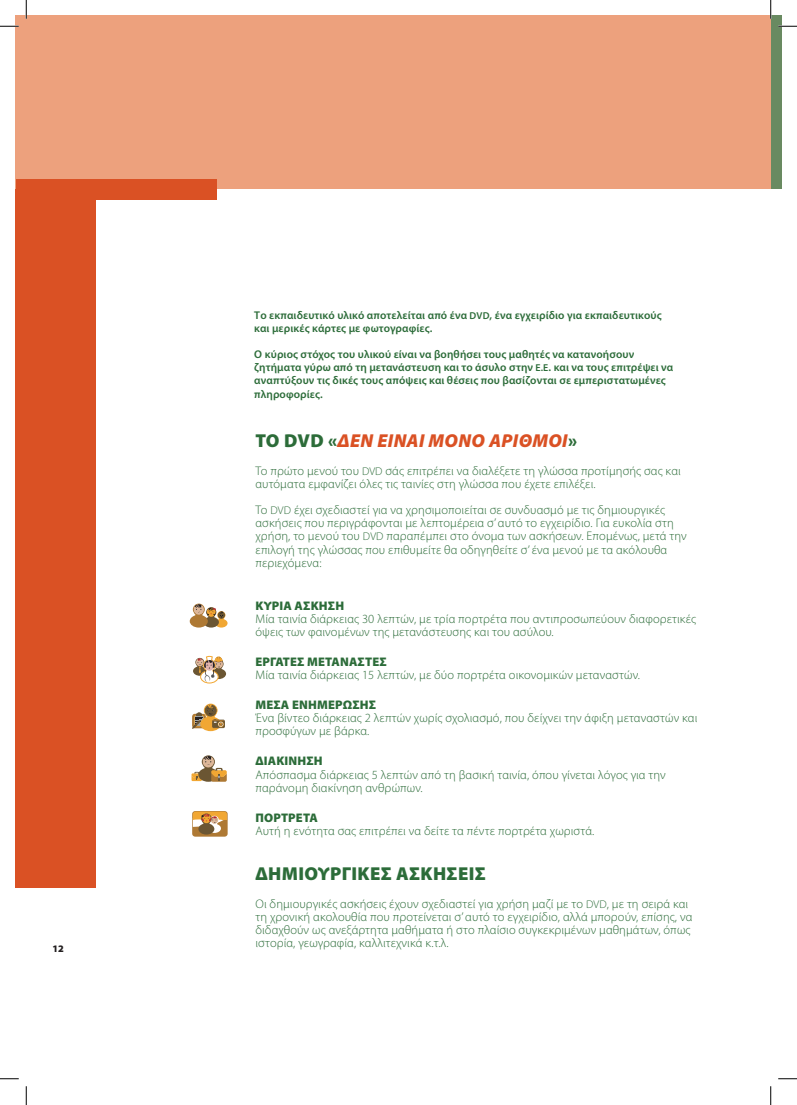
<style>
.page{position:relative;width:797px;height:1105px;background:#fff}
.page>*{position:absolute;margin:0;border:0;box-sizing:border-box;transform-origin:0 0}
.t1{font:italic 900 18.75px "Myriad Pro";letter-spacing:.02em;color:#da5124}
.t2{font:900 18.75px "Myriad Pro";letter-spacing:.02em;color:#2c6c39}
.t3{font:300 12.5px/13.1px "Myriad Pro";letter-spacing:.01em;color:#2c6c39}
.t4{font:900 12.5px "Myriad Pro";letter-spacing:.01em;color:#2c6c39}
.t5{font:600 11.25px/13.1px "Myriad Pro";letter-spacing:.01em;color:#2c6c39}
.t6{font:900 10px "Myriad Pro";color:#231f20}
.s1{font-size:10px}
.s2{font-style:normal;color:#2c6c39}
.s3{font-size:11.25px}
</style>
<div class="page">
<div style="left:16px;top:16px;width:80px;height:871px;background:#da5124"></div>
<div style="left:16px;top:16px;width:754px;height:173px;background:#eda17d"></div>
<div style="left:16px;top:180px;width:200px;height:20px;background:#da5124"></div>
<div style="left:770px;top:16px;width:11px;height:173px;background:#698a61"></div>
<svg style="left:190px;top:604px;width:37px;height:23px"></svg>
<svg style="left:192px;top:704px;width:32px;height:27px"></svg>
<svg style="left:191px;top:755px;width:36px;height:27px"></svg>
<div style="left:192px;top:811px;width:36px;height:26px;background:#ae7934;border-radius:3px"></div>
<svg style="left:193px;top:811px;width:34px;height:23px"></svg>
<svg style="left:193px;top:656px;width:33px;height:27px"></svg>
<svg style="left:0;top:25px;width:19px;height:2px"></svg>
<svg style="left:778px;top:25px;width:19px;height:2px"></svg>
<svg style="left:0;top:1078px;width:19px;height:1px"></svg>
<svg style="left:778px;top:1078px;width:19px;height:1px"></svg>
<svg style="left:25px;top:0;width:2px;height:19px"></svg>
<svg style="left:25px;top:1086px;width:2px;height:19px"></svg>
<svg style="left:770px;top:0;width:1px;height:19px"></svg>
<svg style="left:770px;top:1086px;width:1px;height:19px"></svg>
<p class="t6" style="left:52px;top:942px;width:13px">12</p>
<p class="t5" style="left:254px;top:308px;width:409px">Το εκπαιδευτικό υλικό αποτελείται από ένα <span class="s1">DVD</span>, ένα εγχειρίδιο για εκπαιδευτικούς και μερικές κάρτες με φωτογραφίες.</p>
<p class="t5" style="left:254px;top:347px;width:420px">Ο κύριος στόχος του υλικού είναι να βοηθήσει τους μαθητές να κατανοήσουν ζητήματα γύρω από τη μετανάστευση και το άσυλο στην <span class="s1">Ε.Ε</span>. και να τους επιτρέψει να αναπτύξουν τις δικές τους απόψεις και θέσεις που βασίζονται σε εμπεριστατωμένες πληροφορίες.</p>
<h1 class="t1" style="left:255px;top:430px;width:323px"><span class="s2">TO DVD «</span>∆ΕΝ ΕΙΝΑΙ ΜΟΝΟ ΑΡΙΘΜΟΙ<span class="s2">»</span></h1>
<p class="t3" style="left:255px;top:464px;width:426px">Το πρώτο μενού του <span class="s3">DVD</span> σάς επιτρέπει να διαλέξετε τη γλώσσα προτίμησής σας και αυτόματα εμφανίζει όλες τις ταινίες στη γλώσσα που έχετε επιλέξει.</p>
<p class="t3" style="left:255px;top:504px;width:432px">Το <span class="s3">DVD</span> έχει σχεδιαστεί για να χρησιμοποιείται σε συνδυασμό με τις δημιουργικές ασκήσεις που περιγράφονται με λεπτομέρεια σ’ αυτό το εγχειρίδιο. Για ευκολία στη χρήση, το μενού του <span class="s3">DVD</span> παραπέμπει στο όνομα των ασκήσεων. Επομένως, μετά την επιλογή της γλώσσας που επιθυμείτε θα οδηγηθείτε σ’ ένα μενού με τα ακόλουθα περιεχόμενα:</p>
<p class="t4" style="left:255px;top:598px;width:90px">ΚΥΡΙΑ ΑΣΚΗΣΗ</p>
<p class="t3" style="left:255px;top:612px;width:442px">Μία ταινία διάρκειας 30 λεπτών, με τρία πορτρέτα που αντιπροσωπεύουν διαφορετικές όψεις των φαινομένων της μετανάστευσης και του ασύλου.</p>
<p class="t4" style="left:255px;top:655px;width:133px">ΕΡΓΑΤΕΣ ΜΕΤΑΝΑΣΤΕΣ</p>
<p class="t3" style="left:255px;top:669px;width:386px">Μία ταινία διάρκειας 15 λεπτών, με δύο πορτρέτα οικονομικών μεταναστών.</p>
<p class="t4" style="left:255px;top:698px;width:122px">ΜΕΣΑ ΕΝΗΜΕΡΩΣΗΣ</p>
<p class="t3" style="left:255px;top:712px;width:443px">Ένα βίντεο διάρκειας 2 λεπτών χωρίς σχολιασμό, που δείχνει την άφιξη μεταναστών και προσφύγων με βάρκα.</p>
<p class="t4" style="left:255px;top:754px;width:69px">∆ΙΑΚΙΝΗΣΗ</p>
<p class="t3" style="left:255px;top:768px;width:412px">Απόσπασμα διάρκειας 5 λεπτών από τη βασική ταινία, όπου γίνεται λόγος για την παράνομη διακίνηση ανθρώπων.</p>
<p class="t4" style="left:255px;top:810px;width:64px">ΠΟΡΤΡΕΤΑ</p>
<p class="t3" style="left:255px;top:824px;width:340px">Αυτή η ενότητα σας επιτρέπει να δείτε τα πέντε πορτρέτα χωριστά.</p>
<h1 class="t2" style="left:255px;top:863px;width:232px">∆ΗΜΙΟΥΡΓΙΚΕΣ ΑΣΚΗΣΕΙΣ</h1>
<p class="t3" style="left:255px;top:897px;width:438px">Οι δημιουργικές ασκήσεις έχουν σχεδιαστεί για χρήση μαζί με το <span class="s3">DVD</span>, με τη σειρά και τη χρονική ακολουθία που προτείνεται σ’ αυτό το εγχειρίδιο, αλλά μπορούν, επίσης, να διδαχθούν ως ανεξάρτητα μαθήματα ή στο πλαίσιο συγκεκριμένων μαθημάτων, όπως ιστορία, γεωγραφία, καλλιτεχνικά κ.τ.λ.</p>
</div>
